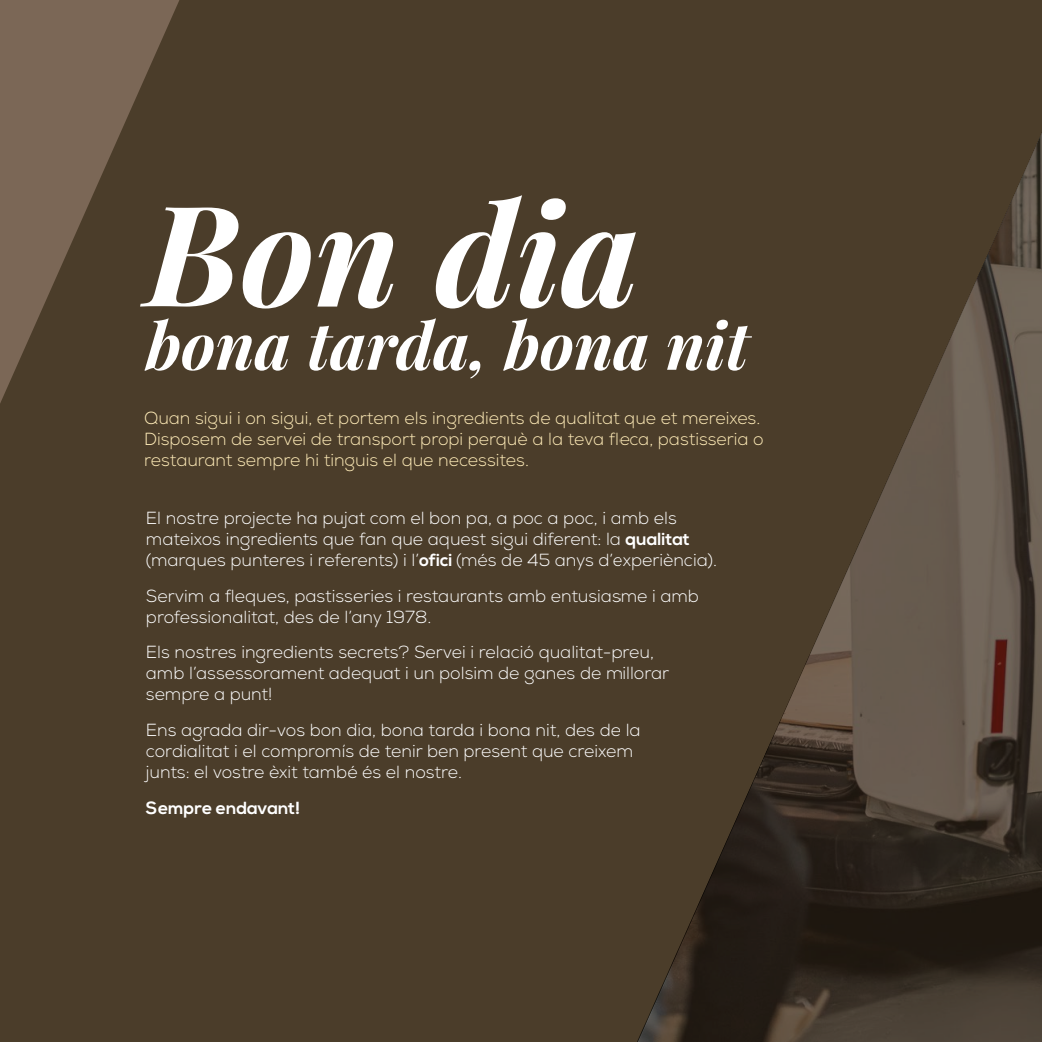
<style>
.page{position:relative;width:1042px;height:1042px;background:#fff}
.page>*{position:absolute;margin:0;border:0;box-sizing:border-box;transform-origin:0 0}
.t1{font:italic 700 140px "Playfair Display";color:#fff}
.t2{font:italic 700 64.75px "Playfair Display";color:#fff}
.t3{font:300 17.5px/21px "Nexa";color:#fff}
.t4{font:300 17.5px/21px "Nexa";color:#ffecb8}
.t5{font:700 17.5px "Nexa";color:#fff}
.s1{font-weight:700}
</style>
<div class="page">
<div style="left:0;top:0;width:621px;height:1042px;background:#4b3d2a"></div>
<svg style="left:621px;top:0;width:421px;height:1042px;background:#4a3d2e"></svg>
<svg style="left:0;top:0;width:179px;height:404px;background:#635240"></svg>
<h1 class="t1" style="left:146px;top:141px;width:495px">Bon dia</h1>
<h2 class="t2" style="left:146px;top:293px;width:604px">bona tarda, bona nit</h2>
<p class="t4" style="left:144px;top:408px;width:621px">Quan sigui i on sigui, et portem els ingredients de qualitat que et mereixes.<br>Disposem de servei de transport propi perquè a la teva fleca, pastisseria o restaurant sempre hi tinguis el que necessites.</p>
<p class="t3" style="left:146px;top:507px;width:572px">El nostre projecte ha pujat com el bon pa, a poc a poc, i amb els mateixos ingredients que fan que aquest sigui diferent: la <span class="s1">qualitat </span>(marques punteres i referents) i l’<span class="s1">ofici</span> (més de 45 anys d’experiència).</p>
<p class="t3" style="left:146px;top:585px;width:554px">Servim a fleques, pastisseries i restaurants amb entusiasme i amb professionalitat, des de l’any 1978.</p>
<p class="t3" style="left:146px;top:642px;width:525px">Els nostres ingredients secrets? Servei i relació qualitat-preu, amb l’assessorament adequat i un polsim de ganes de millorar sempre a punt!</p>
<p class="t3" style="left:146px;top:720px;width:496px">Ens agrada dir-vos bon dia, bona tarda i bona nit, des de la cordialitat i el compromís de tenir ben present que creixem junts: el vostre èxit també és el nostre.</p>
<p class="t5" style="left:146px;top:798px;width:156px">Sempre endavant!</p>
</div>
